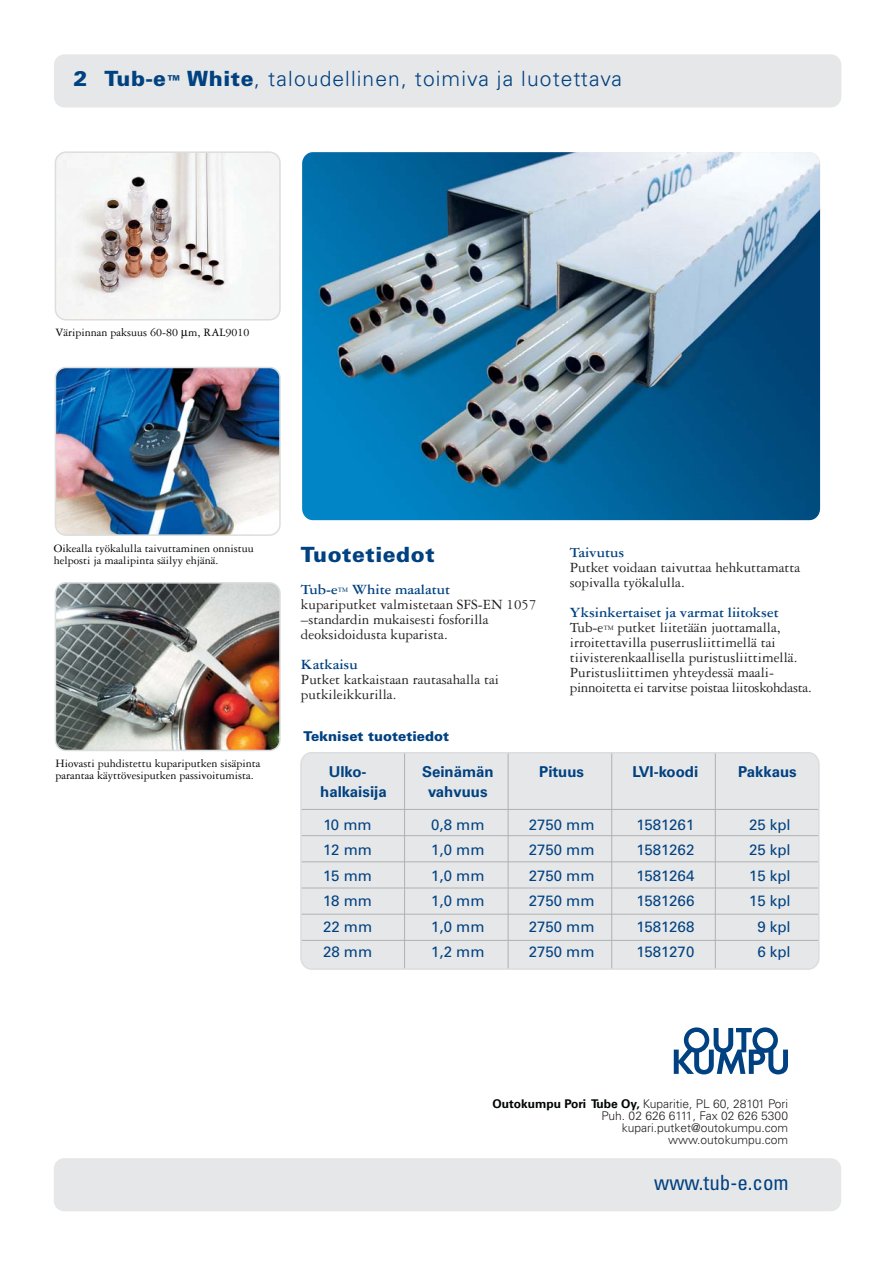
<style>
.page{position:relative;width:894px;height:1264px;background:#fff}
.page>*{position:absolute;margin:0;border:0;box-sizing:border-box;transform-origin:0 0}
.t1{font:300 21px "Univers";letter-spacing:.055em;color:#004181}
.t2{font:condensed 21px "Univers";color:#004181}
.t3{font:900 21px "Univers";letter-spacing:.025em;color:#004181}
.t4{font:15px/15px "Garamond Three";color:#231f20}
.t5{font:15px "Univers";color:#004181}
.t6{font:700 15px "Univers";color:#004181}
.t7{font:700 15px "Garamond Three";color:#004181}
.t8{font:900 13.5px "Univers";color:#004181}
.t9{font:12px/12px "Garamond Three";color:#020505}
.t10{font:300 12px/12px "Univers";color:#231f20;text-align:right}
.s1{font-weight:900}
.s2{font-weight:900;font-size:15px}
.s3{font-weight:700;color:#004181}
.s4{font-weight:700;font-size:10.5px;color:#004181}
.s5{font-size:10.5px}
.s6{font-weight:700;color:#020505}
</style>
<div class="page">
<img style="left:55px;top:583px;width:225px;height:167px;border-radius:11px">
<div style="left:55px;top:582px;width:225px;height:169px;border:2px solid #dcddde;border-radius:11px"></div>
<img style="left:55px;top:152px;width:225px;height:168px;border-radius:11px">
<div style="left:55px;top:151px;width:225px;height:169px;border:2px solid #dcddde;border-radius:11px"></div>
<img style="left:55px;top:367px;width:225px;height:168px;border-radius:11px">
<div style="left:55px;top:367px;width:225px;height:169px;border:2px solid #dcddde;border-radius:11px"></div>
<div style="left:54px;top:1158px;width:787px;height:53px;background:#e6e7e8;border-radius:11px"></div>
<svg style="left:673px;top:1027px;width:114px;height:47px"></svg>
<div style="left:54px;top:54px;width:787px;height:53px;background:#e6e7e8;border-radius:11px"></div>
<img style="left:302px;top:152px;width:517px;height:368px;border-radius:11px">
<div style="left:301px;top:752px;width:517px;height:217px;background:#e6e7e8;border-radius:11px"></div>
<hr style="left:404px;top:752px;width:1px;height:217px;background:#b2b4b6">
<hr style="left:507px;top:752px;width:1px;height:217px;background:#b2b4b6">
<hr style="left:611px;top:752px;width:1px;height:217px;background:#b2b4b6">
<hr style="left:714px;top:752px;width:1px;height:217px;background:#b2b4b6">
<hr style="left:301px;top:809px;width:517px;height:1px;background:#b2b4b6">
<hr style="left:301px;top:835px;width:517px;height:1px;background:#b2b4b6">
<hr style="left:301px;top:861px;width:517px;height:1px;background:#b2b4b6">
<hr style="left:301px;top:887px;width:517px;height:1px;background:#b2b4b6">
<hr style="left:301px;top:913px;width:517px;height:1px;background:#b2b4b6">
<hr style="left:301px;top:939px;width:517px;height:2px;background:#b2b4b6">
<div style="left:300px;top:752px;width:519px;height:217px;border:2px solid #dcddde;border-radius:11px"></div>
<h1 class="t1" style="left:73px;top:71px;width:550px"><span class="s1">2 Tub-e</span><span class="s2">™</span> <span class="s1">White</span>, taloudellinen, toimiva ja luotettava</h1>
<p class="t9" style="left:55px;top:327px;width:195px">Väripinnan paksuus 60-80 m, RAL9010</p>
<p class="t9" style="left:54px;top:543px;width:201px">Oikealla työkalulla taivuttaminen onnistuu helposti ja maalipinta säilyy ehjänä.</p>
<p class="t9" style="left:55px;top:758px;width:206px">Hiovasti puhdistettu kupariputken sisäpinta parantaa käyttövesiputken passivoitumista.</p>
<h1 class="t3" style="left:301px;top:546px;width:135px">Tuotetiedot</h1>
<p class="t4" style="left:301px;top:583px;width:237px"><span class="s3">Tub-e</span><span class="s4">™</span> <span class="s3">White maalatut<br></span>kupariputket valmistetaan SFS-EN 1057 –standardin mukaisesti fosforilla deoksidoidusta kuparista.</p>
<p class="t7" style="left:301px;top:659px;width:58px">Katkaisu</p>
<p class="t4" style="left:301px;top:673px;width:199px">Putket katkaistaan rautasahalla tai putkileikkurilla.</p>
<p class="t7" style="left:569px;top:547px;width:56px">Taivutus</p>
<p class="t4" style="left:569px;top:561px;width:232px">Putket voidaan taivuttaa hehkuttamatta sopivalla työkalulla.</p>
<p class="t4" style="left:569px;top:606px;width:243px"><span class="s3">Yksinkertaiset ja varmat liitokset </span>Tub-e<span class="s5">™</span> putket liitetään juottamalla, irroitettavilla puserrusliittimellä tai tiivisterenkaallisella puristusliittimellä.<br>Puristusliittimen yhteydessä maali&shy;pinnoitetta ei tarvitse poistaa liitoskohdasta.</p>
<p class="t8" style="left:303px;top:731px;width:147px">Tekniset tuotetiedot</p>
<p class="t6" style="left:328px;top:766px;width:39px">Ulko-</p>
<p class="t6" style="left:422px;top:766px;width:73px">Seinämän</p>
<p class="t6" style="left:539px;top:766px;width:46px">Pituus</p>
<p class="t6" style="left:632px;top:766px;width:67px">LVI-koodi</p>
<p class="t6" style="left:738px;top:766px;width:60px">Pakkaus</p>
<p class="t6" style="left:320px;top:786px;width:68px">halkaisija</p>
<p class="t6" style="left:428px;top:786px;width:61px">vahvuus</p>
<p class="t5" style="left:323px;top:819px;width:50px">10 mm</p>
<p class="t5" style="left:431px;top:819px;width:55px">0,8 mm</p>
<p class="t5" style="left:528px;top:819px;width:67px">2750 mm</p>
<p class="t5" style="left:636px;top:819px;width:59px">1581261</p>
<p class="t5" style="left:748px;top:819px;width:43px">25 kpl</p>
<p class="t5" style="left:323px;top:844px;width:50px">12 mm</p>
<p class="t5" style="left:431px;top:844px;width:55px">1,0 mm</p>
<p class="t5" style="left:528px;top:844px;width:67px">2750 mm</p>
<p class="t5" style="left:636px;top:844px;width:59px">1581262</p>
<p class="t5" style="left:748px;top:844px;width:43px">25 kpl</p>
<p class="t5" style="left:323px;top:870px;width:50px">15 mm</p>
<p class="t5" style="left:431px;top:870px;width:55px">1,0 mm</p>
<p class="t5" style="left:528px;top:870px;width:67px">2750 mm</p>
<p class="t5" style="left:636px;top:870px;width:59px">1581264</p>
<p class="t5" style="left:749px;top:870px;width:43px">15 kpl</p>
<p class="t5" style="left:323px;top:895px;width:50px">18 mm</p>
<p class="t5" style="left:431px;top:895px;width:55px">1,0 mm</p>
<p class="t5" style="left:528px;top:895px;width:67px">2750 mm</p>
<p class="t5" style="left:636px;top:895px;width:59px">1581266</p>
<p class="t5" style="left:749px;top:895px;width:43px">15 kpl</p>
<p class="t5" style="left:323px;top:921px;width:51px">22 mm</p>
<p class="t5" style="left:431px;top:921px;width:55px">1,0 mm</p>
<p class="t5" style="left:528px;top:921px;width:67px">2750 mm</p>
<p class="t5" style="left:636px;top:921px;width:59px">1581268</p>
<p class="t5" style="left:757px;top:921px;width:35px">9 kpl</p>
<p class="t5" style="left:323px;top:946px;width:51px">28 mm</p>
<p class="t5" style="left:431px;top:946px;width:55px">1,2 mm</p>
<p class="t5" style="left:528px;top:946px;width:67px">2750 mm</p>
<p class="t5" style="left:636px;top:946px;width:59px">1581270</p>
<p class="t5" style="left:757px;top:946px;width:35px">6 kpl</p>
<p class="t10" style="left:492px;top:1098px;width:297px"><span class="s6">Outokumpu Pori Tube Oy,</span> Kuparitie, PL 60, 28101 Pori Puh. 02 626 6111, Fax 02 626 5300 kupari.putket@outokumpu.com<br>www.outokumpu.com</p>
<h1 class="t2" style="left:654px;top:1175px;width:136px">www.tub-e.com</h1>
</div>
